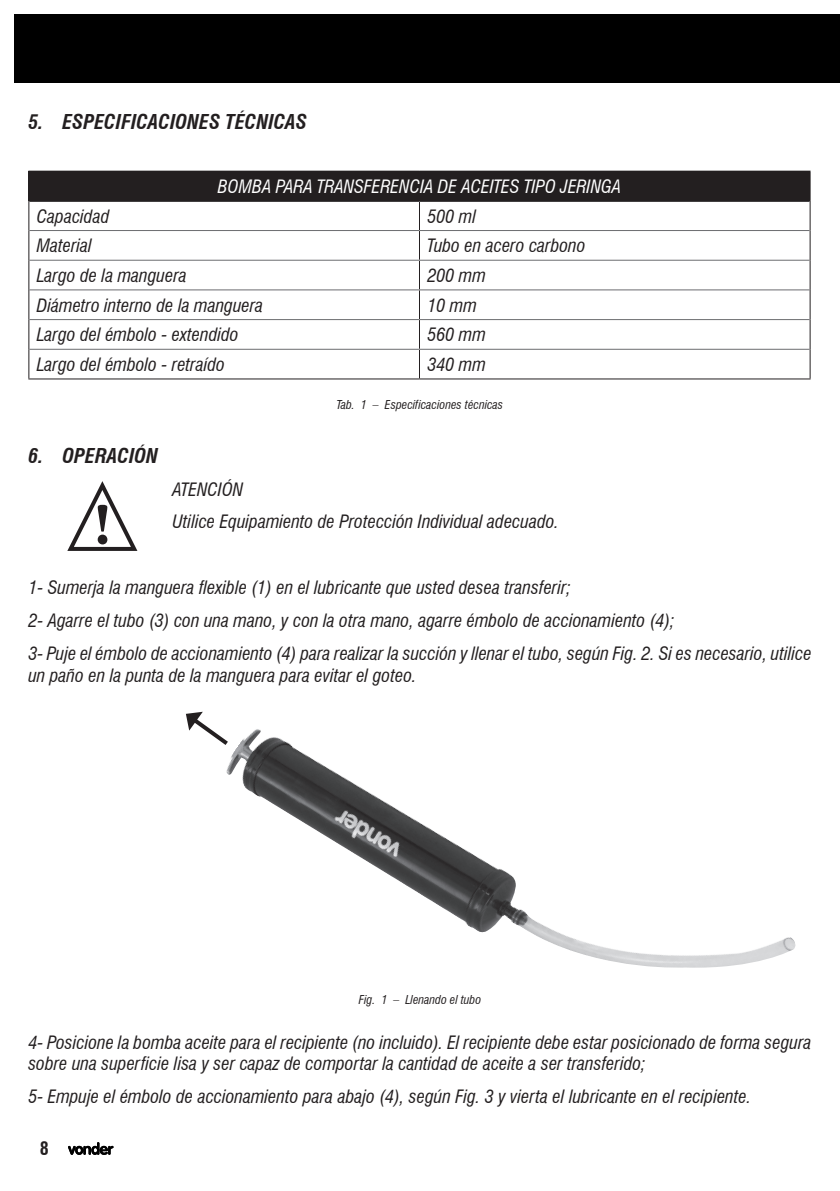
<style>
.page{position:relative;width:840px;height:1191px;background:#fff}
.page>*{position:absolute;margin:0;border:0;box-sizing:border-box;transform-origin:0 0}
.t1{font:italic 700 condensed 20px "Swiss 721 BT";color:#231f20}
.t2{font:italic condensed 18px/33px "Swiss 721 BT";color:#231f20}
.t3{font:italic condensed 18px "Swiss 721 BT";color:#fff}
.t4{font:700 condensed 18px "Swiss 721 BT";color:#231f20}
.t5{font:italic condensed 12px "Swiss 721 BT";color:#231f20}
</style>
<div class="page">
<div style="left:14px;top:14px;width:825px;height:69px;background:#000"></div>
<svg style="left:68px;top:1142px;width:45px;height:12px"></svg>
<div style="left:29px;top:171px;width:780px;height:30px;background:#231f20"></div>
<hr style="left:28px;top:171px;width:391px;height:1px;background:#231f20">
<hr style="left:419px;top:171px;width:391px;height:1px;background:#231f20">
<svg style="left:28px;top:172px;width:1px;height:58px"></svg>
<svg style="left:809px;top:172px;width:1px;height:58px"></svg>
<hr style="left:28px;top:230px;width:1px;height:30px;background:#231f20">
<hr style="left:809px;top:230px;width:1px;height:30px;background:#231f20">
<hr style="left:28px;top:260px;width:1px;height:30px;background:#231f20">
<hr style="left:809px;top:260px;width:1px;height:30px;background:#231f20">
<svg style="left:28px;top:290px;width:1px;height:29px"></svg>
<svg style="left:809px;top:290px;width:1px;height:29px"></svg>
<hr style="left:28px;top:319px;width:1px;height:30px;background:#231f20">
<hr style="left:809px;top:319px;width:1px;height:30px;background:#231f20">
<svg style="left:28px;top:349px;width:1px;height:29px"></svg>
<svg style="left:419px;top:202px;width:1px;height:176px"></svg>
<svg style="left:809px;top:349px;width:1px;height:29px"></svg>
<hr style="left:28px;top:378px;width:391px;height:1px;background:#231f20">
<hr style="left:419px;top:378px;width:391px;height:1px;background:#231f20">
<hr style="left:29px;top:200px;width:390px;height:2px;background:#231f20">
<hr style="left:419px;top:200px;width:390px;height:2px;background:#231f20">
<hr style="left:29px;top:230px;width:390px;height:1px;background:#6c6d70">
<hr style="left:419px;top:230px;width:390px;height:1px;background:#6c6d70">
<hr style="left:29px;top:260px;width:390px;height:1px;background:#6c6d70">
<hr style="left:419px;top:260px;width:390px;height:1px;background:#6c6d70">
<hr style="left:29px;top:289px;width:390px;height:1px;background:#6c6d70">
<hr style="left:419px;top:289px;width:390px;height:1px;background:#6c6d70">
<hr style="left:29px;top:319px;width:390px;height:1px;background:#6c6d70">
<hr style="left:419px;top:319px;width:390px;height:1px;background:#6c6d70">
<hr style="left:29px;top:349px;width:390px;height:1px;background:#6c6d70">
<hr style="left:419px;top:349px;width:390px;height:1px;background:#6c6d70">
<svg style="left:67px;top:481px;width:71px;height:70px"></svg>
<img style="left:226px;top:729px;width:570px;height:239px">
<svg style="left:186px;top:711px;width:46px;height:38px"></svg>
<p class="t1" style="left:28px;top:109px;width:280px">5. ESPECIFICACIONES TÉCNICAS</p>
<p class="t3" style="left:218px;top:175px;width:404px">BOMBA PARA TRANSFERENCIA DE ACEITES TIPO JERINGA</p>
<p class="t2" style="left:37px;top:199px;width:74px">Capacidad</p>
<p class="t2" style="left:427px;top:199px;width:50px">500 ml</p>
<p class="t2" style="left:37px;top:229px;width:56px">Material</p>
<p class="t2" style="left:427px;top:229px;width:159px">Tubo en acero carbono</p>
<p class="t2" style="left:37px;top:259px;width:151px">Largo de la manguera</p>
<p class="t2" style="left:427px;top:259px;width:60px">200 mm</p>
<p class="t2" style="left:37px;top:288px;width:228px">Diámetro interno de la manguera</p>
<p class="t2" style="left:427px;top:288px;width:51px">10 mm</p>
<p class="t2" style="left:37px;top:318px;width:203px">Largo del émbolo - extendido</p>
<p class="t2" style="left:427px;top:318px;width:60px">560 mm</p>
<p class="t2" style="left:37px;top:348px;width:189px">Largo del émbolo - retraído</p>
<p class="t2" style="left:427px;top:348px;width:60px">340 mm</p>
<p class="t5" style="left:336px;top:397px;width:168px">Tab. 1 – Especificaciones técnicas</p>
<p class="t1" style="left:28px;top:443px;width:131px">6. OPERACIÓN</p>
<p class="t2" style="left:172px;top:472px;width:388px">ATENCIÓN<br>Utilice Equipamiento de Protección Individual adecuado.</p>
<p class="t2" style="left:28px;top:571px;width:784px">1- Sumerja la manguera flexible (1) en el lubricante que usted desea transferir;<br>2- Agarre el tubo (3) con una mano, y con la otra mano, agarre émbolo de accionamiento (4);<br>3- Puje el émbolo de accionamiento (4) para realizar la succión y llenar el tubo, según Fig. 2. Si es necesario, utilice</p>
<p class="t2" style="left:28px;top:659px;width:389px">un paño en la punta de la manguera para evitar el goteo.</p>
<p class="t5" style="left:358px;top:992px;width:124px">Fig. 1 – Llenando el tubo</p>
<p class="t2" style="left:28px;top:1031px;width:784px;line-height:21.6px">4- Posicione la bomba aceite para el recipiente (no incluido). El recipiente debe estar posicionado de forma segura sobre una superficie lisa y ser capaz de comportar la cantidad de aceite a ser transferido;</p>
<p class="t2" style="left:28px;top:1080px;width:723px">5- Empuje el émbolo de accionamiento para abajo (4), según Fig. 3 y vierta el lubricante en el recipiente.</p>
<p class="t4" style="left:40px;top:1138px;width:10px">8</p>
</div>
